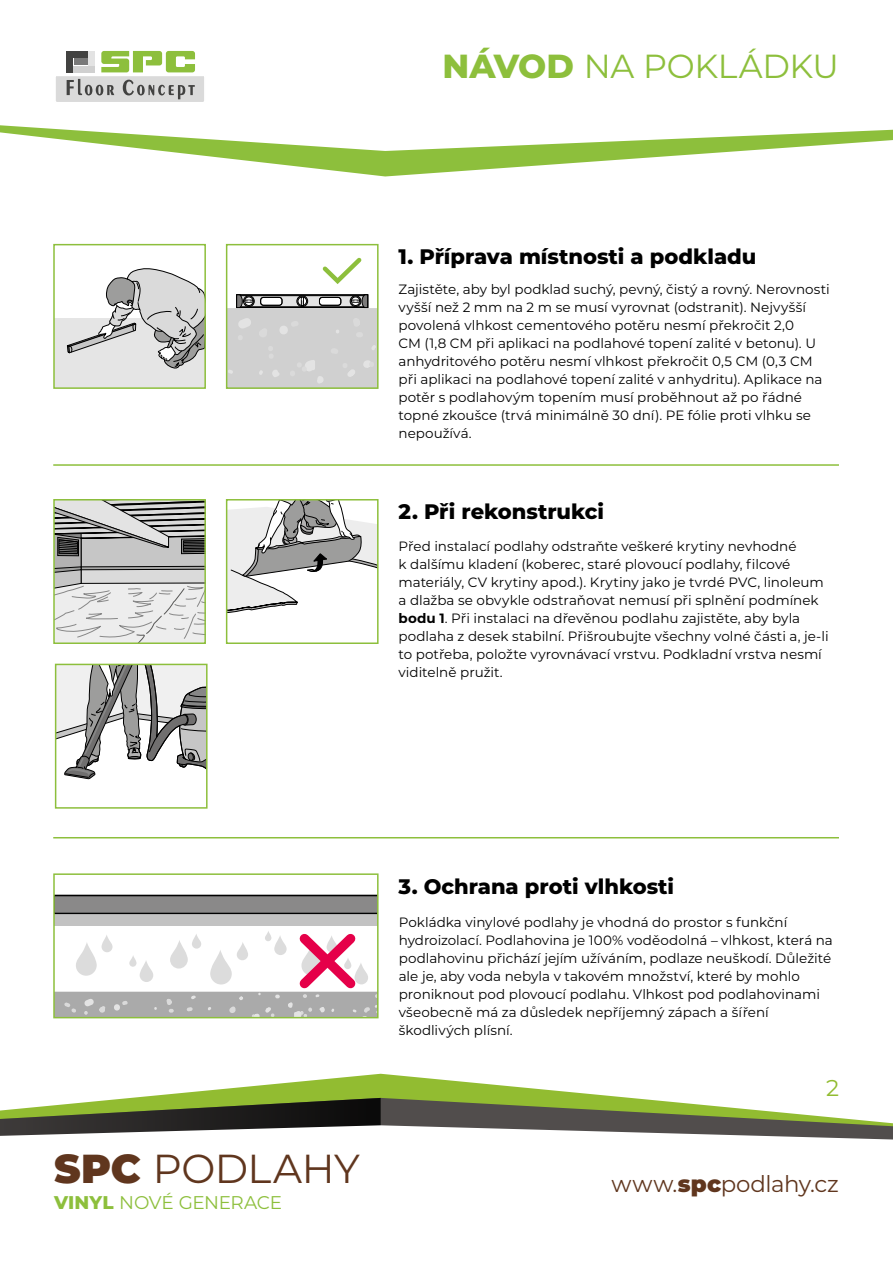
<style>
.page{position:relative;width:893px;height:1263px;background:#fff}
.page>*{position:absolute;margin:0;border:0;box-sizing:border-box;transform-origin:0 0}
.t1{font:40.5px "Montserrat";letter-spacing:-.01em;color:#60361e}
.t2{font:33.3px "Montserrat";letter-spacing:-.01em;color:#8dbf3c}
.t3{font:22.8px "Montserrat";letter-spacing:-.005em;color:#60361e}
.t4{font:22.8px "Montserrat";color:#92bc31}
.t5{font:800 21px "Montserrat";color:#000}
.t6{font:18.45px "Montserrat";letter-spacing:-.02em;color:#8dbf3c}
.t7{font:13.5px/18px "Montserrat";color:#000}
.s1{font-weight:800}
.s2{font-weight:700}
.s3{font-weight:900}
</style>
<div class="page">
<svg style="left:163px;top:151px;width:577px;height:25px"></svg>
<svg style="left:0;top:125px;width:893px;height:26px"></svg>
<svg style="left:56px;top:50px;width:148px;height:52px"></svg>
<div style="left:66px;top:51px;width:22px;height:7px;background:#424241"></div>
<div style="left:74px;top:58px;width:14px;height:7px;background:#797979"></div>
<div style="left:74px;top:66px;width:21px;height:6px;background:#d0d0d0"></div>
<svg style="left:130px;top:1074px;width:501px;height:24px"></svg>
<svg style="left:381px;top:1098px;width:512px;height:27px"></svg>
<svg style="left:0;top:1098px;width:381px;height:27px;background:#535f34"></svg>
<svg style="left:0;top:1125px;width:893px;height:15px"></svg>
<div style="left:54px;top:318px;width:151px;height:70px;background:#e5e5e5"></div>
<svg style="left:67px;top:268px;width:136px;height:101px"></svg>
<div style="left:53px;top:244px;width:153px;height:145px;border:2px solid #8dbf3c"></div>
<svg style="left:229px;top:294px;width:147px;height:92px;background:#c5c5c5"></svg>
<svg style="left:322px;top:257px;width:40px;height:27px"></svg>
<div style="left:226px;top:244px;width:153px;height:145px;border:2px solid #8dbf3c"></div>
<svg style="left:229px;top:502px;width:147px;height:111px"></svg>
<div style="left:226px;top:499px;width:153px;height:145px;border:2px solid #8dbf3c"></div>
<svg style="left:58px;top:667px;width:147px;height:112px"></svg>
<div style="left:55px;top:664px;width:153px;height:145px;border:2px solid #8dbf3c"></div>
<svg style="left:56px;top:502px;width:147px;height:139px;background:#bdbdbd"></svg>
<div style="left:53px;top:499px;width:153px;height:145px;border:2px solid #8dbf3c"></div>
<div style="left:54px;top:915px;width:324px;height:11px;background:#c2c2c2"></div>
<svg style="left:56px;top:895px;width:320px;height:19px;background:#777676"></svg>
<svg style="left:56px;top:931px;width:320px;height:84px"></svg>
<div style="left:53px;top:873px;width:326px;height:145px;border:2px solid #8dbf3c"></div>
<hr style="left:53px;top:837px;width:786px;height:1px;background:#8dbf3c">
<hr style="left:53px;top:464px;width:786px;height:2px;background:#8dbf3c">
<h2 class="t2" style="left:443px;top:43px;width:398px"><span class="s1">NÁVOD</span> NA POKLÁDKU</h2>
<h3 class="t5" style="left:399px;top:241px;width:359px">1. Příprava místnosti a podkladu</h3>
<p class="t7" style="left:399px;top:280px;width:433px">Zajistěte, aby byl podklad suchý, pevný, čistý a rovný. Nerovnosti vyšší než 2 mm na 2 m se musí vyrovnat (odstranit). Nejvyšší povolená vlhkost cementového potěru nesmí překročit 2,0<br>CM (1,8 CM při aplikaci na podlahové topení zalité v betonu). U anhydritového potěru nesmí vlhkost překročit 0,5 CM (0,3 CM při aplikaci na podlahové topení zalité v anhydritu). Aplikace na potěr s podlahovým topením musí proběhnout až po řádné topné zkoušce (trvá minimálně 30 dní). PE fólie proti vlhku se nepoužívá.</p>
<h3 class="t5" style="left:399px;top:496px;width:207px">2. Při rekonstrukci</h3>
<p class="t7" style="left:399px;top:537px;width:432px">Před instalací podlahy odstraňte veškeré krytiny nevhodné<br>k dalšímu kladení (koberec, staré plovoucí podlahy, filcové materiály, CV krytiny apod.). Krytiny jako je tvrdé PVC, linoleum a dlažba se obvykle odstraňovat nemusí při splnění podmínek <span class="s2">bodu 1</span>. Při instalaci na dřevěnou podlahu zajistěte, aby byla podlaha z desek stabilní. Přišroubujte všechny volné části a, je-li to potřeba, položte vyrovnávací vrstvu. Podkladní vrstva nesmí viditelně pružit.</p>
<h1 class="t1" style="left:54px;top:1140px;width:307px"><span class="s3">SPC</span> PODLAHY</h1>
<h3 class="t6" style="left:54px;top:1190px;width:230px"><span class="s1">VINYL</span> NOVÉ GENERACE</h3>
<h3 class="t5" style="left:399px;top:871px;width:277px">3. Ochrana proti vlhkosti</h3>
<p class="t7" style="left:399px;top:912px;width:436px">Pokládka vinylové podlahy je vhodná do prostor s funkční hydroizolací. Podlahovina je 100% voděodolná – vlhkost, která na podlahovinu přichází jejím užíváním, podlaze neuškodí. Důležité ale je, aby voda nebyla v takovém množství, které by mohlo proniknout pod plovoucí podlahu. Vlhkost pod podlahovinami všeobecně má za důsledek nepříjemný zápach a šíření škodlivých plísní.</p>
<h3 class="t4" style="left:826px;top:1072px;width:14px">2</h3>
<h3 class="t3" style="left:612px;top:1168px;width:229px">www.<span class="s3">spc</span>podlahy.cz</h3>
</div>
